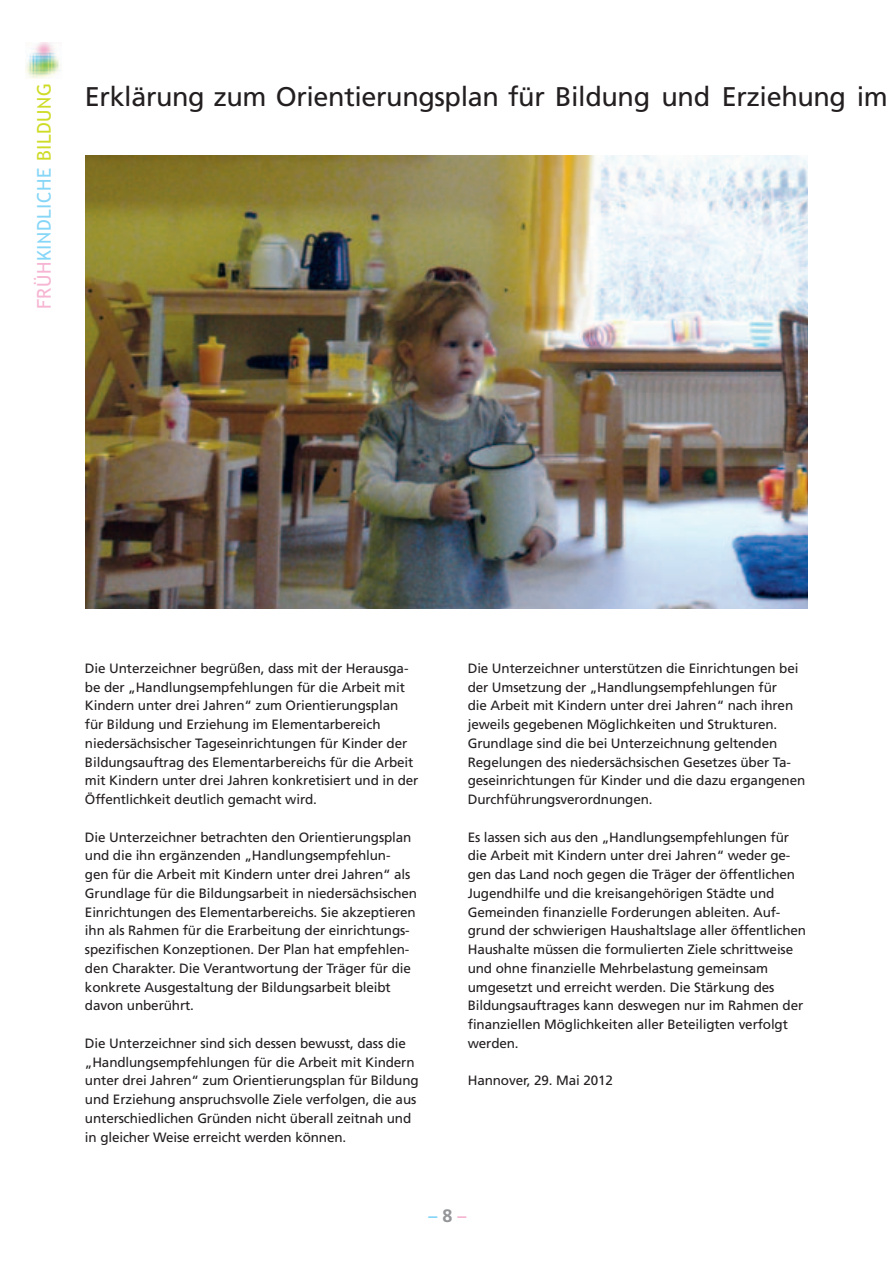
<style>
.page{position:relative;width:893px;height:1263px;background:#fff}
.page>*{position:absolute;margin:0;border:0;box-sizing:border-box;transform-origin:0 0}
.t1{font:27px "Frutiger";letter-spacing:-.015em;color:#231f20}
.t2{font:19.05px "Trebuchet MS";letter-spacing:.03em;color:#86d6f7}
.t3{font:700 18px "Frutiger";color:#86d6f7}
.t4{font:13.5px/18.8px "Frutiger";letter-spacing:-.01em;color:#231f20}
.s1{color:#f6b5d2}
.s2{color:#cfdc27}
.s3{color:#939598}
</style>
<div class="page">
<img style="left:25px;top:43px;width:36px;height:35px">
<img style="left:85px;top:155px;width:723px;height:453px">
<h2 class="t2" style="left:33px;top:309px;width:228px;rotate:-90deg"><span class="s1">FRÜH</span>KINDLICHE <span class="s2">BILDUNG</span></h2>
<h1 class="t1" style="left:85px;top:86px;width:804px">Erklärung zum Orientierungsplan für Bildung und Erziehung im</h1>
<p class="t4" style="left:85px;top:660px;width:335px">Die Unterzeichner begrüßen, dass mit der Herausga&shy;be der „Handlungsempfehlungen für die Arbeit mit Kindern unter drei Jahren“ zum Orientierungsplan für Bildung und Erziehung im Elementarbereich niedersächsischer Tageseinrichtungen für Kinder der Bildungsauftrag des Elementarbereichs für die Arbeit mit Kindern unter drei Jahren konkretisiert und in der Öffentlichkeit deutlich gemacht wird.</p>
<p class="t4" style="left:85px;top:829px;width:334px">Die Unterzeichner betrachten den Orientierungsplan und die ihn ergänzenden „Handlungsempfehlun&shy;gen für die Arbeit mit Kindern unter drei Jahren“ als Grundlage für die Bildungsarbeit in niedersächsischen Einrichtungen des Elementarbereichs. Sie akzeptieren ihn als Rahmen für die Erarbeitung der einrichtungs&shy;spezifischen Konzeptionen. Der Plan hat empfehlen&shy;den Charakter. Die Verantwortung der Träger für die konkrete Ausgestaltung der Bildungsarbeit bleibt davon unberührt.</p>
<p class="t4" style="left:85px;top:1035px;width:335px">Die Unterzeichner sind sich dessen bewusst, dass die „Handlungsempfehlungen für die Arbeit mit Kindern unter drei Jahren“ zum Orientierungsplan für Bildung und Erziehung anspruchsvolle Ziele verfolgen, die aus unterschiedlichen Gründen nicht überall zeitnah und in gleicher Weise erreicht werden können.</p>
<p class="t4" style="left:468px;top:660px;width:339px">Die Unterzeichner unterstützen die Einrichtungen bei der Umsetzung der „Handlungsempfehlungen für<br>die Arbeit mit Kindern unter drei Jahren“ nach ihren jeweils gegebenen Möglichkeiten und Strukturen.<br>Grundlage sind die bei Unterzeichnung geltenden Regelungen des niedersächsischen Gesetzes über Ta&shy;geseinrichtungen für Kinder und die dazu ergangenen Durchführungsverordnungen.</p>
<p class="t4" style="left:468px;top:829px;width:340px">Es lassen sich aus den „Handlungsempfehlungen für die Arbeit mit Kindern unter drei Jahren“ weder ge&shy;gen das Land noch gegen die Träger der öffentlichen Jugendhilfe und die kreisangehörigen Städte und Gemeinden finanzielle Forderungen ableiten. Auf&shy;grund der schwierigen Haushaltslage aller öffentlichen Haushalte müssen die formulierten Ziele schrittweise und ohne finanzielle Mehrbelastung gemeinsam umgesetzt und erreicht werden. Die Stärkung des Bildungsauftrages kann deswegen nur im Rahmen der finanziellen Möglichkeiten aller Beteiligten verfolgt werden.</p>
<p class="t4" style="left:468px;top:1072px;width:147px">Hannover, 29. Mai 2012</p>
<h3 class="t3" style="left:428px;top:1208px;width:40px">–<span class="s3">8</span><span class="s1">–</span></h3>
</div>
